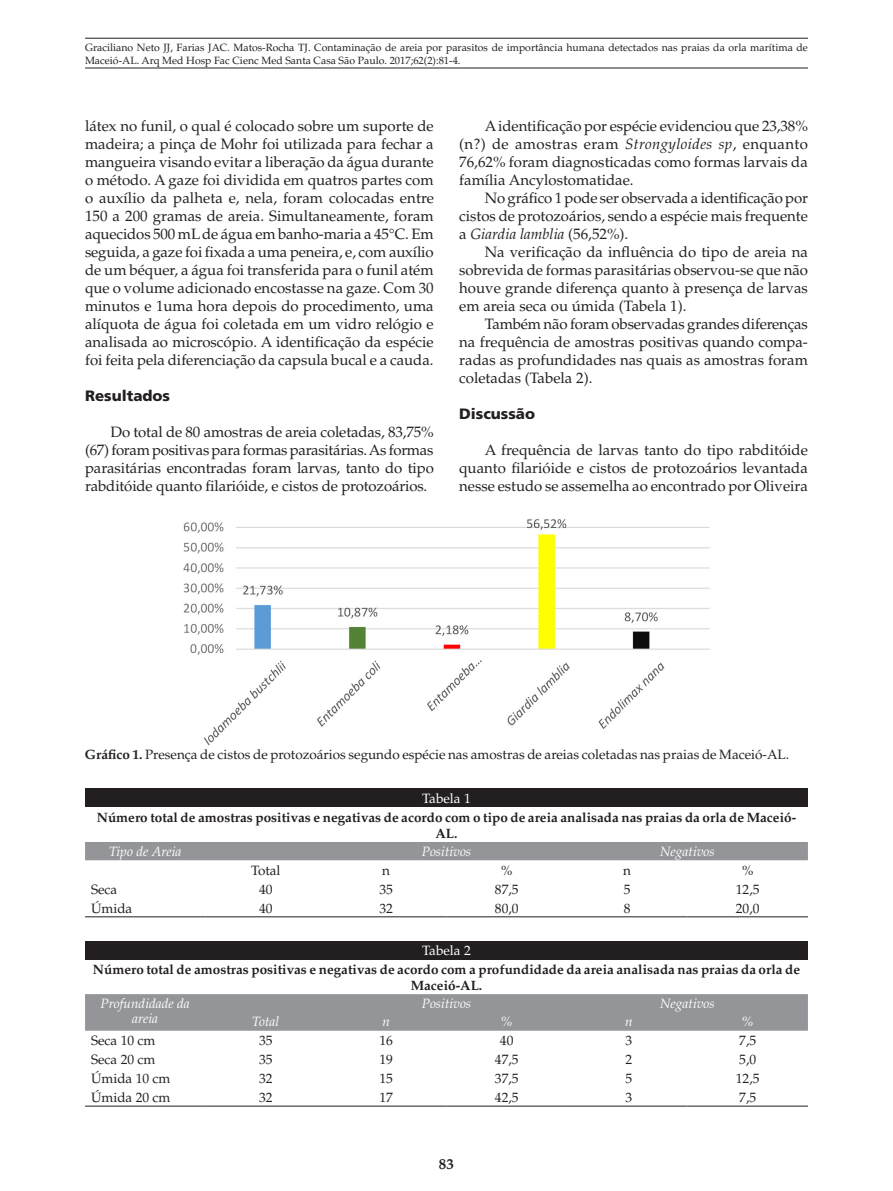
<style>
.page{position:relative;width:893px;height:1191px;background:#fff}
.page>*{position:absolute;margin:0;border:0;box-sizing:border-box;transform-origin:0 0}
.t1{font:15px/18px "Palatino";color:#231f20;text-align:justify}
.Sessão{font:900 15px "Frutiger";color:#231f20}
.t2{font:700 15px "Palatino";color:#231f20}
.Tabela-título{font:700 13.5px/16.2px "Palatino";color:#231f20;text-align:center}
.Tabela-corpo{font:13.5px "Palatino";color:#231f20}
.Figura{font:13.5px "Palatino";color:#231f20}
.Tabela-cabeça{font:italic 13.5px/15.3px "Palatino";color:#fff;text-align:center}
.Tabela{font:13.5px "Palatino";color:#fff}
.t3{font:10.5px/13.5px "Palatino";color:#231f20}
.s1{font-style:italic}
.s2{font-weight:700}
</style>
<div class="page">
<hr style="left:85px;top:38px;width:723px;height:1px;background:#231f20">
<hr style="left:85px;top:68px;width:723px;height:1px;background:#231f20">
<img style="left:183px;top:519px;width:527px;height:227px">
<div style="left:85px;top:788px;width:723px;height:19px;background:#231f20"></div>
<div style="left:85px;top:842px;width:723px;height:18px;background:#939598"></div>
<hr style="left:85px;top:916px;width:121px;height:1px;background:#231f20">
<hr style="left:206px;top:916px;width:120px;height:1px;background:#231f20">
<hr style="left:326px;top:916px;width:120px;height:1px;background:#231f20">
<hr style="left:446px;top:916px;width:121px;height:1px;background:#231f20">
<hr style="left:567px;top:916px;width:120px;height:1px;background:#231f20">
<hr style="left:687px;top:916px;width:121px;height:1px;background:#231f20">
<div style="left:85px;top:940px;width:723px;height:19px;background:#231f20"></div>
<div style="left:85px;top:994px;width:723px;height:36px;background:#939598"></div>
<hr style="left:85px;top:1105px;width:121px;height:1px;background:#231f20">
<hr style="left:206px;top:1105px;width:120px;height:1px;background:#231f20">
<hr style="left:326px;top:1105px;width:120px;height:1px;background:#231f20">
<hr style="left:446px;top:1105px;width:121px;height:1px;background:#231f20">
<hr style="left:567px;top:1105px;width:120px;height:1px;background:#231f20">
<hr style="left:687px;top:1105px;width:121px;height:1px;background:#231f20">
<p class="t3" style="left:85px;top:40px;width:724px">Graciliano Neto JJ, Farias JAC. Matos-Rocha TJ. Contaminação de areia por parasitos de importância humana detectados nas praias da orla marítima de<br>Maceió-AL. Arq Med Hosp Fac Cienc Med Santa Casa São Paulo. 2017;62(2):81-4.</p>
<p class="t1" style="left:85px;top:117px;width:350px">látex no funil, o qual é colocado sobre um suporte de madeira; a pinça de Mohr foi utilizada para fechar a mangueira visando evitar a liberação da água durante o método. A gaze foi dividida em quatros partes com o auxílio da palheta e, nela, foram colocadas entre 150 a 200 gramas de areia. Simultaneamente, foram aquecidos 500 mL de água em banho-maria a 45°C. Em seguida, a gaze foi fixada a uma peneira, e, com auxílio de um béquer, a água foi transferida para o funil atém que o volume adicionado encostasse na gaze. Com 30 minutos e 1uma hora depois do procedimento, uma alíquota de água foi coletada em um vidro relógio e analisada ao microscópio. A identificação da espécie foi feita pela diferenciação da capsula bucal e a cauda.</p>
<p class="Sessão" style="left:85px;top:386px;width:87px">Resultados</p>
<p class="t1" style="left:85px;top:423px;width:350px;text-indent:26px">Do total de 80 amostras de areia coletadas, 83,75% (67) foram positivas para formas parasitárias. As formas parasitárias encontradas foram larvas, tanto do tipo rabditóide quanto filarióide, e cistos de protozoários.</p>
<p class="t1" style="left:459px;top:117px;width:350px;text-indent:26px">A identificação por espécie evidenciou que 23,38% (n?) de amostras eram <span class="s1">Strongyloides sp</span>, enquanto 76,62% foram diagnosticadas como formas larvais da família Ancylostomatidae.</p>
<p class="t1" style="left:459px;top:189px;width:350px;text-indent:26px">No gráfico 1 pode ser observada a identificação por cistos de protozoários, sendo a espécie mais frequente a <span class="s1">Giardia lamblia</span> (56,52%).</p>
<p class="t1" style="left:459px;top:243px;width:350px;text-indent:26px">Na verificação da influência do tipo de areia na sobrevida de formas parasitárias observou-se que não houve grande diferença quanto à presença de larvas em areia seca ou úmida (Tabela 1).</p>
<p class="t1" style="left:459px;top:315px;width:350px;text-indent:26px">Também não foram observadas grandes diferenças na frequência de amostras positivas quando compa&shy;radas as profundidades nas quais as amostras foram coletadas (Tabela 2).</p>
<p class="Sessão" style="left:459px;top:404px;width:77px">Discussão</p>
<p class="t1" style="left:459px;top:441px;width:350px;text-indent:26px">A frequência de larvas tanto do tipo rabditóide quanto filarióide e cistos de protozoários levantada nesse estudo se assemelha ao encontrado por Oliveira</p>
<p class="Figura" style="left:85px;top:746px;width:706px"><span class="s2">Gráfico 1.</span> Presença de cistos de protozoários segundo espécie nas amostras de areias coletadas nas praias de Maceió-AL.</p>
<p class="Tabela" style="left:422px;top:790px;width:50px">Tabela 1</p>
<p class="Tabela-título" style="left:97px;top:809px;width:701px">Número total de amostras positivas e negativas de acordo com o tipo de areia analisada nas praias da orla de Maceió-<br>AL.</p>
<p class="Tabela-cabeça" style="left:109px;top:844px;width:74px">Tipo de Areia</p>
<p class="Tabela-cabeça" style="left:422px;top:844px;width:51px">Positivos</p>
<p class="Tabela-cabeça" style="left:660px;top:844px;width:56px">Negativos</p>
<p class="Tabela-corpo" style="left:251px;top:862px;width:31px">Total</p>
<p class="Tabela-corpo" style="left:382px;top:862px;width:9px">n</p>
<p class="Tabela-corpo" style="left:501px;top:862px;width:13px">%</p>
<p class="Tabela-corpo" style="left:623px;top:862px;width:9px">n</p>
<p class="Tabela-corpo" style="left:742px;top:862px;width:13px">%</p>
<p class="Tabela-corpo" style="left:91px;top:881px;width:28px">Seca</p>
<p class="Tabela-corpo" style="left:259px;top:881px;width:15px">40</p>
<p class="Tabela-corpo" style="left:379px;top:881px;width:15px">35</p>
<p class="Tabela-corpo" style="left:495px;top:881px;width:25px">87,5</p>
<p class="Tabela-corpo" style="left:624px;top:881px;width:8px">5</p>
<p class="Tabela-corpo" style="left:736px;top:881px;width:25px">12,5</p>
<p class="Tabela-corpo" style="left:91px;top:900px;width:43px">Úmida</p>
<p class="Tabela-corpo" style="left:259px;top:900px;width:15px">40</p>
<p class="Tabela-corpo" style="left:379px;top:900px;width:15px">32</p>
<p class="Tabela-corpo" style="left:495px;top:900px;width:25px">80,0</p>
<p class="Tabela-corpo" style="left:624px;top:900px;width:8px">8</p>
<p class="Tabela-corpo" style="left:736px;top:900px;width:25px">20,0</p>
<p class="Tabela" style="left:422px;top:942px;width:50px">Tabela 2</p>
<p class="Tabela-título" style="left:93px;top:961px;width:709px">Número total de amostras positivas e negativas de acordo com a profundidade da areia analisada nas praias da orla de<br>Maceió-AL.</p>
<p class="Tabela-cabeça" style="left:101px;top:996px;width:91px">Profundidade da areia</p>
<p class="Tabela-cabeça" style="left:422px;top:996px;width:51px">Positivos</p>
<p class="Tabela-cabeça" style="left:660px;top:996px;width:56px">Negativos</p>
<p class="Tabela-cabeça" style="left:252px;top:1014px;width:28px">Total</p>
<p class="Tabela-cabeça" style="left:382px;top:1014px;width:9px">n</p>
<p class="Tabela-cabeça" style="left:501px;top:1014px;width:14px">%</p>
<p class="Tabela-cabeça" style="left:625px;top:1014px;width:9px">n</p>
<p class="Tabela-cabeça" style="left:742px;top:1014px;width:14px">%</p>
<p class="Tabela-corpo" style="left:91px;top:1032px;width:66px">Seca 10 cm</p>
<p class="Tabela-corpo" style="left:259px;top:1032px;width:15px">35</p>
<p class="Tabela-corpo" style="left:379px;top:1032px;width:15px">16</p>
<p class="Tabela-corpo" style="left:500px;top:1032px;width:15px">40</p>
<p class="Tabela-corpo" style="left:626px;top:1032px;width:8px">3</p>
<p class="Tabela-corpo" style="left:739px;top:1032px;width:18px">7,5</p>
<p class="Tabela-corpo" style="left:91px;top:1051px;width:66px">Seca 20 cm</p>
<p class="Tabela-corpo" style="left:259px;top:1051px;width:15px">35</p>
<p class="Tabela-corpo" style="left:379px;top:1051px;width:15px">19</p>
<p class="Tabela-corpo" style="left:495px;top:1051px;width:25px">47,5</p>
<p class="Tabela-corpo" style="left:626px;top:1051px;width:8px">2</p>
<p class="Tabela-corpo" style="left:739px;top:1051px;width:18px">5,0</p>
<p class="Tabela-corpo" style="left:91px;top:1070px;width:81px">Úmida 10 cm</p>
<p class="Tabela-corpo" style="left:259px;top:1070px;width:15px">32</p>
<p class="Tabela-corpo" style="left:379px;top:1070px;width:15px">15</p>
<p class="Tabela-corpo" style="left:495px;top:1070px;width:25px">37,5</p>
<p class="Tabela-corpo" style="left:626px;top:1070px;width:8px">5</p>
<p class="Tabela-corpo" style="left:736px;top:1070px;width:25px">12,5</p>
<p class="Tabela-corpo" style="left:91px;top:1089px;width:81px">Úmida 20 cm</p>
<p class="Tabela-corpo" style="left:259px;top:1089px;width:15px">32</p>
<p class="Tabela-corpo" style="left:379px;top:1089px;width:15px">17</p>
<p class="Tabela-corpo" style="left:495px;top:1089px;width:25px">42,5</p>
<p class="Tabela-corpo" style="left:626px;top:1089px;width:8px">3</p>
<p class="Tabela-corpo" style="left:739px;top:1089px;width:18px">7,5</p>
<p class="t2" style="left:439px;top:1154px;width:16px">83</p>
</div>
